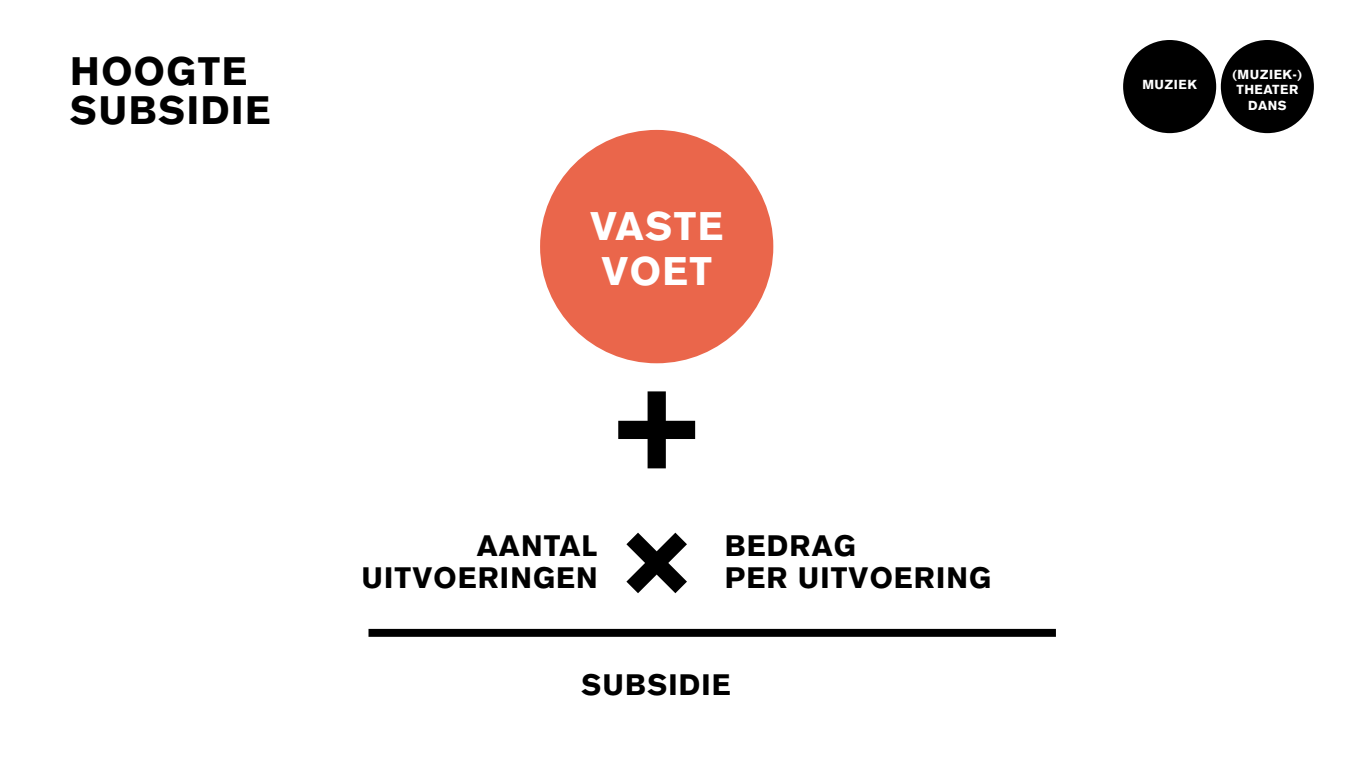
<style>
.page{position:relative;width:1361px;height:766px;background:#fff}
.page>*{position:absolute;margin:0;border:0;box-sizing:border-box;transform-origin:0 0}
.t1{font:900 151.95px "Akzidenz Grotesk";color:#000}
.t2{font:900 39.15px/44.1px "Akzidenz Grotesk";letter-spacing:.04em;color:#fff}
.t3{font:900 39px/39px "Akzidenz Grotesk";color:#000}
.t4{font:900 29.1px/32.7px "Akzidenz Grotesk";letter-spacing:.04em;color:#000;text-align:right}
.t5{font:900 12.9px/15.5px "Akzidenz Grotesk";color:#fff;text-align:center}
</style>
<div class="page">
<div style="left:1123px;top:40px;width:93px;height:93px;background:#000;border-radius:50%"></div>
<div style="left:1221px;top:40px;width:93px;height:93px;background:#000;border-radius:50%"></div>
<div style="left:368px;top:628px;width:688px;height:8px;background:#000"></div>
<div style="left:540px;top:130px;width:233px;height:233px;background:#ea664b;border-radius:50%"></div>
<svg style="left:626px;top:532px;width:61px;height:61px"></svg>
<h3 class="t3" style="left:70px;top:51px;width:124px">HOOGTE<br>SUBSIDIE</h3>
<h2 class="t2" style="left:590px;top:204px;width:135px">VASTE<br>VOET</h2>
<h1 class="t1" style="left:611px;top:323px;width:93px">+</h1>
<p class="t4" style="left:362px;top:528px;width:238px">AANTAL<br>UITVOERINGEN</p>
<p class="t4" style="left:725px;top:528px;width:268px;text-align:left">BEDRAG<br>PER UITVOERING</p>
<p class="t4" style="left:581px;top:667px;width:151px">SUBSIDIE</p>
<p class="t5" style="left:1142px;top:77px;width:40px">MUZIEK</p>
<p class="t5" style="left:1232px;top:66px;width:45px">(MUZIEK</p>
<p class="t5" style="left:1292px;top:66px;width:11px">-)</p>
<p class="t5" style="left:1236px;top:82px;width:28px">THEATER<br>DANS</p>
</div>
